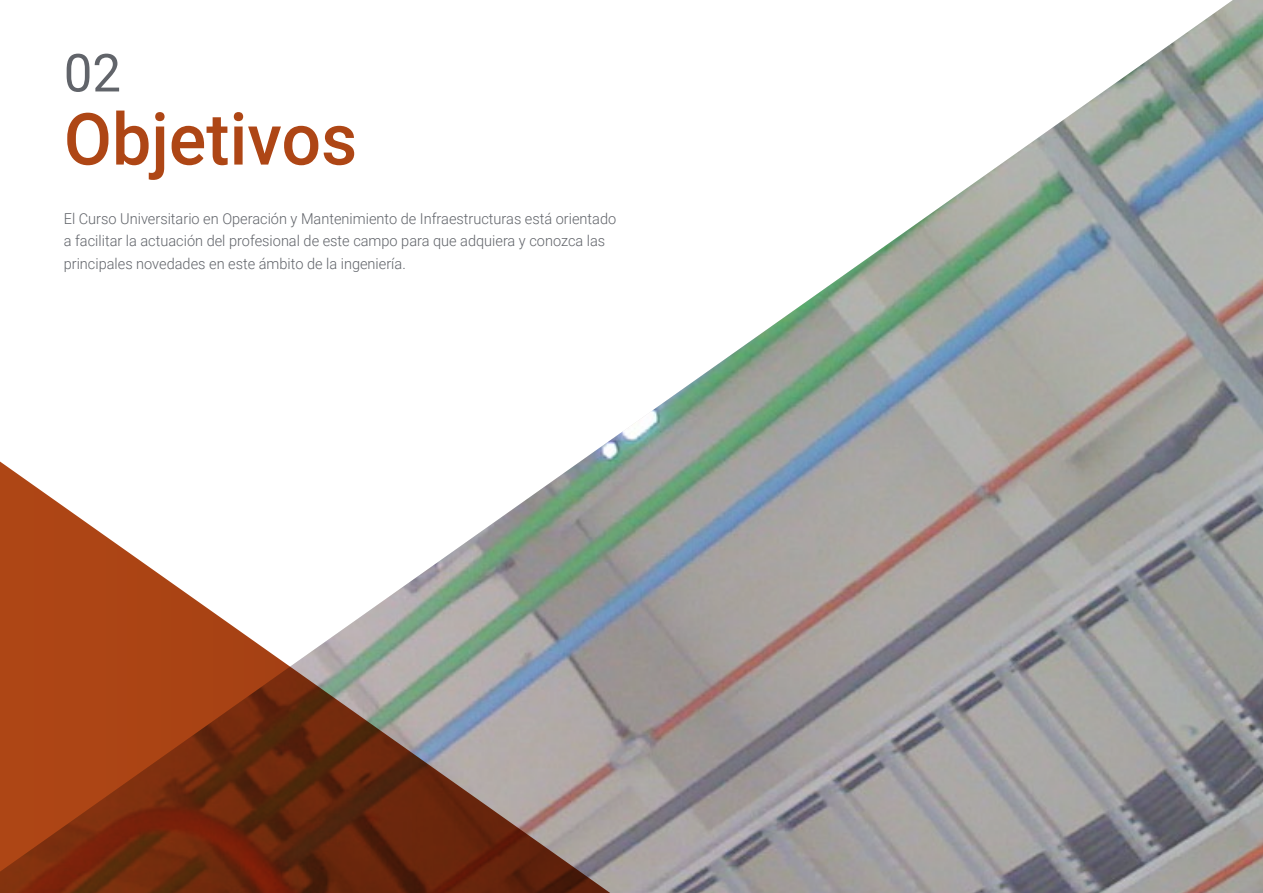
<style>
.page{position:relative;width:1263px;height:893px;background:#fff}
.page>*{position:absolute;margin:0;border:0;box-sizing:border-box;transform-origin:0 0}
.t1{font:500 72px "Roboto";color:#ae4615}
.t2{font:52.5px "Roboto";color:#61646a}
.t3{font:300 15px/22.5px "Roboto";color:#61646a}
</style>
<div class="page">
<img style="left:602px;top:0;width:661px;height:893px">
<svg style="left:0;top:446px;width:640px;height:447px"></svg>
<h2 class="t2" style="left:64px;top:36px;width:59px">02</h2>
<h1 class="t1" style="left:64px;top:89px;width:295px">Objetivos</h1>
<p class="t3" style="left:64px;top:207px;width:554px">El Curso Universitario en Operación y Mantenimiento de Infraestructuras está orientado a facilitar la actuación del profesional de este campo para que adquiera y conozca las principales novedades en este ámbito de la ingeniería.</p>
</div>
